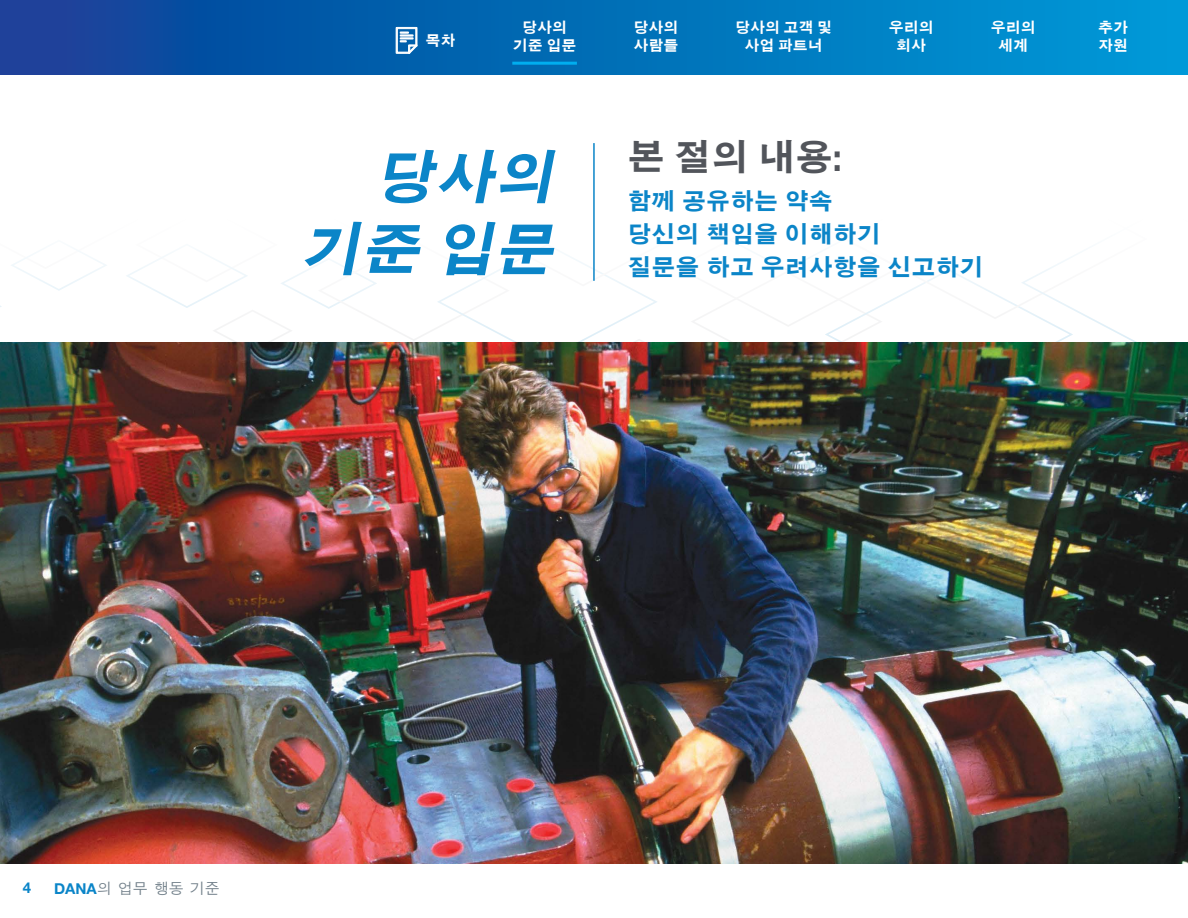
<style>
.page{position:relative;width:1188px;height:918px;background:#fff}
.page>*{position:absolute;margin:0;border:0;box-sizing:border-box;transform-origin:0 0}
.t1{font:italic 700 60px/72px "SM Gothic Std";color:#0b85c8;text-align:right}
.t2{font:700 37.5px "SM Gothic Std";color:#52555b}
.t3{font:700 24px/33px "SM Gothic Std";color:#0b85c8}
.t4{font:700 15px/18px "SM Gothic Std";color:#fff;text-align:center}
.t5{font:500 15px "SM Gothic Std";color:#72808a}
.t6{font:700 15px "Helvetica Neue LT Pro";color:#0b85c8}
.s1{font-family:"Helvetica Neue LT Pro";font-stretch:condensed}
.s2{font-family:"Helvetica Neue LT Pro";font-weight:700;color:#0b85c8}
</style>
<div class="page">
<svg style="left:0;top:0;width:1188px;height:75px;background:#036cb6"></svg>
<svg style="left:0;top:254px;width:1188px;height:89px"></svg>
<hr style="left:512px;top:62px;width:65px;height:3px;background:#00aeef">
<svg style="left:396px;top:27px;width:22px;height:27px"></svg>
<hr style="left:593px;top:143px;width:2px;height:138px;background:#0b85c8">
<img style="left:0;top:343px;width:1188px;height:521px">
<p class="t4" style="left:634px;top:20px;width:46px;text-align:left">당사의 사람들</p>
<p class="t4" style="left:735px;top:20px;width:98px">당사의 고객 및 사업 파트너</p>
<p class="t4" style="left:889px;top:20px;width:46px">우리의 회사</p>
<p class="t4" style="left:991px;top:20px;width:46px">우리의 세계</p>
<p class="t4" style="left:1098px;top:19px;width:31px">추가</p>
<p class="t4" style="left:513px;top:20px;width:65px">당사의 기준 입문</p>
<p class="t4" style="left:425px;top:33px;width:31px">목차</p>
<p class="t4" style="left:1098px;top:37px;width:31px">자원</p>
<h1 class="t1" style="left:300px;top:146px;width:269px">당사의 기준 입문</h1>
<h2 class="t2" style="left:627px;top:137px;width:216px">본 절의 내용<span class="s1">:</span></h2>
<h3 class="t3" style="left:627px;top:187px;width:358px">함께 공유하는 약속<br>당신의 책임을 이해하기<br>질문을 하고 우려사항을 신고하기</h3>
<p class="t6" style="left:23px;top:879px;width:10px">4</p>
<p class="t5" style="left:54px;top:881px;width:167px"><span class="s2">DANA</span>의 업무 행동 기준</p>
</div>
